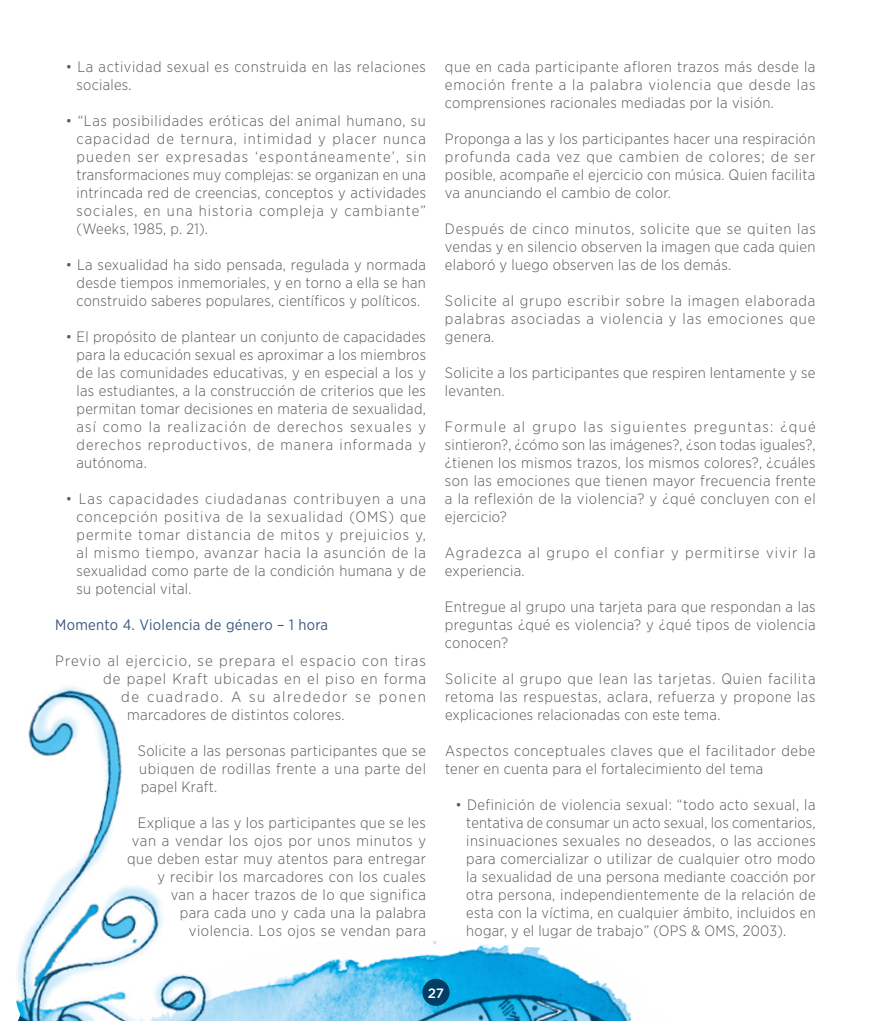
<style>
.page{position:relative;width:872px;height:1021px;background:#fff}
.page>*{position:absolute;margin:0;border:0;box-sizing:border-box;transform-origin:0 0}
.t1{font:300 15px/18px "Gotham Narrow";letter-spacing:.025em;color:#575756;text-align:justify}
.t2{font:300 15px/18px "Gotham Narrow";letter-spacing:.07em;color:#575756}
.t3{font:300 15px "Gotham Narrow";letter-spacing:.065em;color:#575756}
.t4{font:300 15px "Gotham Narrow";letter-spacing:.06em;color:#575756}
.t5{font:15px "Gotham Narrow";letter-spacing:.02em;color:#3a587d}
.t6{font:300 15px "Gotham Narrow";letter-spacing:.1em;color:#575756}
.t7{font:500 13.5px "Gotham Rounded";color:#fff}
</style>
<div class="page">
<img style="left:16px;top:686px;width:616px;height:334px">
<div style="left:422px;top:978px;width:27px;height:27px;background:#003e65;border-radius:50%"></div>
<p class="t1" style="left:77px;top:57px;width:351px;text-indent:-11px">• La actividad sexual es construida en las relaciones sociales.</p>
<p class="t1" style="left:77px;top:111px;width:351px;text-indent:-11px">• “Las posibilidades eróticas del animal humano, su capacidad de ternura, intimidad y placer nunca pueden ser expresadas ‘espontáneamente’, sin transformaciones muy complejas: se organizan en una intrincada red de creencias, conceptos y actividades sociales, en una historia compleja y cambiante” (Weeks, 1985, p. 21).</p>
<p class="t1" style="left:77px;top:255px;width:351px;text-indent:-11px">• La sexualidad ha sido pensada, regulada y normada desde tiempos inmemoriales, y en torno a ella se han construido saberes populares, científicos y políticos.</p>
<p class="t1" style="left:77px;top:327px;width:351px;text-indent:-11px">• El propósito de plantear un conjunto de capacidades para la educación sexual es aproximar a los miembros de las comunidades educativas, y en especial a los y las estudiantes, a la construcción de criterios que les permitan tomar decisiones en materia de sexualidad, así como la realización de derechos sexuales y derechos reproductivos, de manera informada y autónoma.</p>
<p class="t1" style="left:77px;top:489px;width:351px;text-indent:-11px">• Las capacidades ciudadanas contribuyen a una concepción positiva de la sexualidad (OMS) que permite tomar distancia de mitos y prejuicios y, al mismo tiempo, avanzar hacia la asunción de la sexualidad como parte de la condición humana y de su potencial vital.</p>
<p class="t5" style="left:55px;top:615px;width:274px">Momento 4. Violencia de género – 1 hora</p>
<p class="t3" style="left:55px;top:652px;width:372px">Previo al ejercicio, se prepara el espacio con tiras</p>
<p class="t4" style="left:103px;top:670px;width:324px">de papel Kraft ubicadas en el piso en forma</p>
<p class="t6" style="left:121px;top:688px;width:306px">de cuadrado. A su alrededor se ponen</p>
<p class="t1" style="left:127px;top:705px;width:219px">marcadores de distintos colores.</p>
<p class="t1" style="left:138px;top:741px;width:290px">Solicite a las personas participantes que se ubiquen de rodillas frente a una parte del papel Kraft.</p>
<p class="t1" style="left:127px;top:813px;width:300px;text-align:right">Explique a las y los participantes que se les van a vendar los ojos por unos minutos y que deben estar muy atentos para entregar y recibir los marcadores con los cuales<br>van a hacer trazos de lo que significa<br>para cada uno y cada una la palabra violencia. Los ojos se vendan para</p>
<p class="t1" style="left:445px;top:57px;width:372px">que en cada participante afloren trazos más desde la emoción frente a la palabra violencia que desde las comprensiones racionales mediadas por la visión.</p>
<p class="t1" style="left:445px;top:129px;width:372px">Proponga a las y los participantes hacer una respiración profunda cada vez que cambien de colores; de ser posible, acompañe el ejercicio con música. Quien facilita va anunciando el cambio de color.</p>
<p class="t1" style="left:445px;top:219px;width:372px">Después de cinco minutos, solicite que se quiten las vendas y en silencio observen la imagen que cada quien elaboró y luego observen las de los demás.</p>
<p class="t1" style="left:445px;top:291px;width:372px">Solicite al grupo escribir sobre la imagen elaborada palabras asociadas a violencia y las emociones que genera.</p>
<p class="t1" style="left:445px;top:363px;width:372px">Solicite a los participantes que respiren lentamente y se levanten.</p>
<p class="t1" style="left:445px;top:417px;width:372px">Formule al grupo las siguientes preguntas: ¿qué sintieron?, ¿cómo son las imágenes?, ¿son todas iguales?, ¿tienen los mismos trazos, los mismos colores?, ¿cuáles son las emociones que tienen mayor frecuencia frente a la reflexión de la violencia? y ¿qué concluyen con el ejercicio?</p>
<p class="t2" style="left:445px;top:543px;width:372px">Agradezca al grupo el confiar y permitirse vivir la experiencia.</p>
<p class="t1" style="left:445px;top:597px;width:372px">Entregue al grupo una tarjeta para que respondan a las preguntas ¿qué es violencia? y ¿qué tipos de violencia conocen?</p>
<p class="t1" style="left:445px;top:669px;width:372px">Solicite al grupo que lean las tarjetas. Quien facilita retoma las respuestas, aclara, refuerza y propone las explicaciones relacionadas con este tema.</p>
<p class="t1" style="left:445px;top:741px;width:372px">Aspectos conceptuales claves que el facilitador debe tener en cuenta para el fortalecimiento del tema</p>
<p class="t1" style="left:466px;top:795px;width:351px;text-indent:-11px">• Definición de violencia sexual: “todo acto sexual, la tentativa de consumar un acto sexual, los comentarios, insinuaciones sexuales no deseados, o las acciones para comercializar o utilizar de cualquier otro modo la sexualidad de una persona mediante coacción por otra persona, independientemente de la relación de esta con la víctima, en cualquier ámbito, incluidos en hogar, y el lugar de trabajo” (OPS &amp; OMS, 2003).</p>
<p class="t7" style="left:428px;top:983px;width:18px">27</p>
</div>
